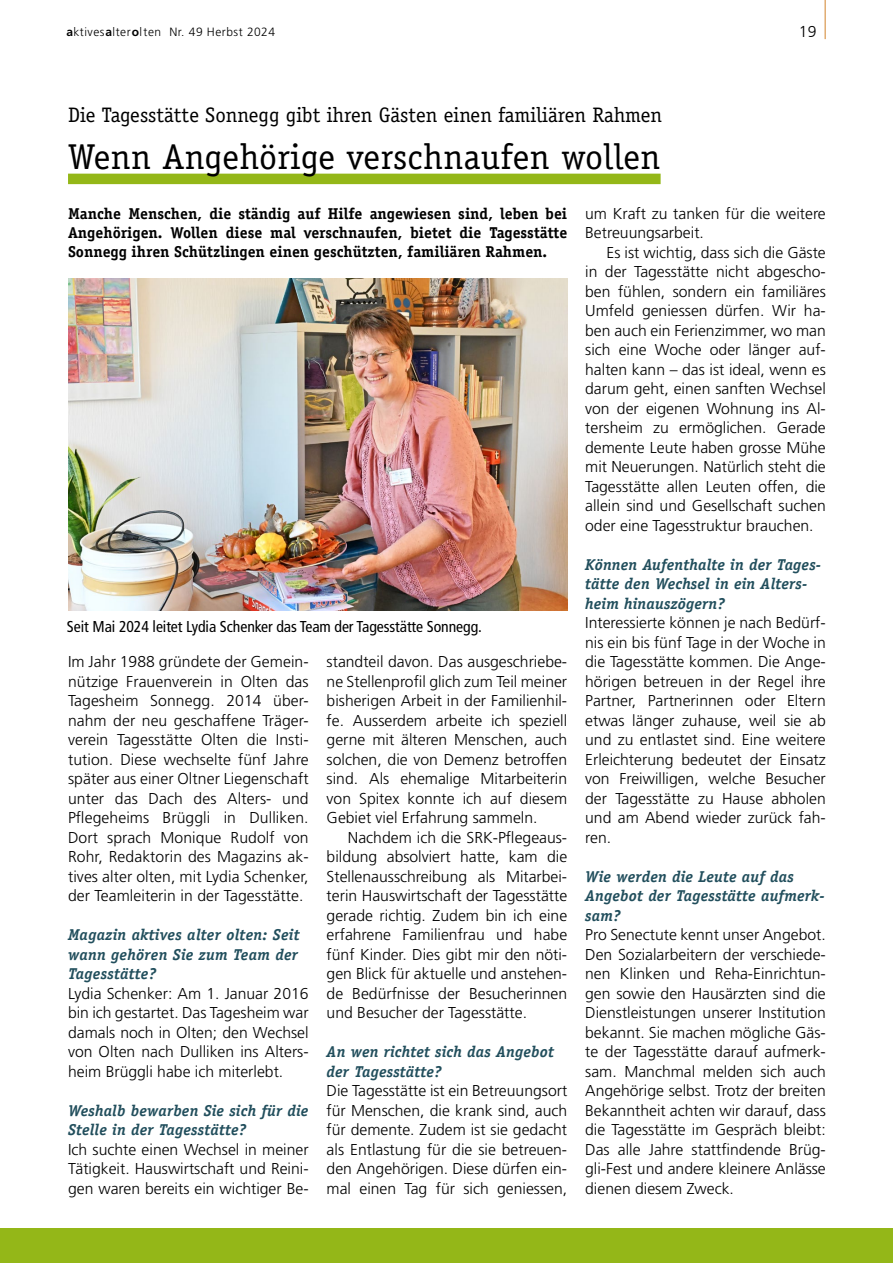
<style>
.page{position:relative;width:893px;height:1263px;background:#fff}
.page>*{position:absolute;margin:0;border:0;box-sizing:border-box;transform-origin:0 0}
.Titel_Grün_Linie{font:36px "Officina Serif Std";letter-spacing:.01em;color:#000}
.t1{font:21px "Officina Serif Std";color:#000}
.LT_10_5{font:300 15.75px/19.5px "Frutiger LT Std";color:#000;text-align:justify}
.LT_10_5_Einzug{font:300 15.75px/19.5px "Frutiger LT Std";color:#000;text-align:justify}
.Fragen_Interviews{font:italic 700 15.75px/19.5px "Officina Serif Std";letter-spacing:.01em;color:#214e5c}
.Lead_10_5_2Sp{font:700 15.75px/18.9px "Officina Serif Std";color:#000;text-align:justify}
.Bildlegende_11{font:condensed 15.75px "Frutiger LT Std";letter-spacing:-.005em;color:#000}
.t2{font:300 15.75px "Frutiger LT Com";color:#000}
.t3{font:300 12px "Frutiger LT Std";letter-spacing:.04em;color:#000}
.s1{font-weight:700}
</style>
<div class="page">
<hr style="left:0;top:0;width:1px;height:1263px;background:#ececec">
<div style="left:0;top:1229px;width:893px;height:34px;background:#94b718"></div>
<hr style="left:825px;top:0;width:1px;height:39px;background:#d2842c">
<div style="left:68px;top:174px;width:593px;height:10px;background:#94b718"></div>
<img style="left:68px;top:278px;width:499px;height:332px">
<p class="t3" style="left:66px;top:25px;width:210px"><span class="s1">a</span>ktives<span class="s1">a</span>lter<span class="s1">o</span>lten Nr. 49 Herbst 2024</p>
<p class="t2" style="left:799px;top:23px;width:19px">19</p>
<p class="t1" style="left:68px;top:103px;width:595px">Die Tagesstätte Sonnegg gibt ihren Gästen einen familiären Rahmen</p>
<p class="Titel_Grün_Linie" style="left:68px;top:135px;width:594px">Wenn Angehörige verschnaufen wollen</p>
<p class="Lead_10_5_2Sp" style="left:68px;top:204px;width:501px">Manche Menschen, die ständig auf Hilfe angewiesen sind, leben bei Angehörigen. Wollen diese mal verschnaufen, bietet die Tagesstätte Sonnegg ihren Schützlingen einen geschützten, familiären Rahmen.</p>
<p class="LT_10_5" style="left:585px;top:204px;width:242px">um Kraft zu tanken für die weitere<br>Betreuungsarbeit.</p>
<p class="LT_10_5_Einzug" style="left:585px;top:243px;width:242px;text-indent:21px">Es ist wichtig, dass sich die Gäste in der Tagesstätte nicht abgescho&shy;ben fühlen, sondern ein familiäres Umfeld geniessen dürfen. Wir ha&shy;ben auch ein Ferienzimmer, wo man sich eine Woche oder länger auf&shy;halten kann – das ist ideal, wenn es darum geht, einen sanften Wechsel von der eigenen Wohnung ins Al&shy;tersheim zu ermöglichen. Gerade demente Leute haben grosse Mühe mit Neuerungen. Natürlich steht die Tagesstätte allen Leuten offen, die allein sind und Gesellschaft suchen oder eine Tagesstruktur brauchen.</p>
<p class="Fragen_Interviews" style="left:585px;top:555px;width:237px">Können Aufenthalte in der Tages&shy;tätte den Wechsel in ein Alters&shy;heim hinauszögern?</p>
<p class="LT_10_5" style="left:585px;top:613px;width:242px">Interessierte können je nach Bedürf&shy;nis ein bis fünf Tage in der Woche in die Tagesstätte kommen. Die Ange&shy;hörigen betreuen in der Regel ihre Partner, Partnerinnen oder Eltern etwas länger zuhause, weil sie ab und zu entlastet sind. Eine weitere Erleichterung bedeutet der Einsatz von Freiwilligen, welche Besucher der Tagesstätte zu Hause abholen und am Abend wieder zurück fah&shy;ren.</p>
<p class="Fragen_Interviews" style="left:585px;top:867px;width:241px">Wie werden die Leute auf das<br>Angebot der Tagesstätte aufmerk&shy;sam?</p>
<p class="LT_10_5" style="left:585px;top:925px;width:242px">Pro Senectute kennt unser Angebot.<br>Den Sozialarbeitern der verschiede&shy;nen Klinken und Reha-Einrichtun&shy;gen sowie den Hausärzten sind die Dienstleistungen unserer Institution bekannt. Sie machen mögliche Gäs&shy;te der Tagesstätte darauf aufmerk&shy;sam. Manchmal melden sich auch Angehörige selbst. Trotz der breiten Bekanntheit achten wir darauf, dass die Tagesstätte im Gespräch bleibt:<br>Das alle Jahre stattfindende Brüg&shy;gli-Fest und andere kleinere Anlässe dienen diesem Zweck.</p>
<p class="Bildlegende_11" style="left:67px;top:617px;width:416px">Seit Mai 2024 leitet Lydia Schenker das Team der Tagesstätte Sonnegg.</p>
<p class="LT_10_5" style="left:68px;top:652px;width:242px">Im Jahr 1988 gründete der Gemein&shy;nützige Frauenverein in Olten das Tagesheim Sonnegg. 2014 über&shy;nahm der neu geschaffene Träger&shy;verein Tagesstätte Olten die Insti&shy;tution. Diese wechselte fünf Jahre später aus einer Oltner Liegenschaft unter das Dach des Alters- und Pflegeheims Brüggli in Dulliken.<br>Dort sprach Monique Rudolf von Rohr, Redaktorin des Magazins ak&shy;tives alter olten, mit Lydia Schenker, der Teamleiterin in der Tagesstätte.</p>
<p class="Fragen_Interviews" style="left:68px;top:925px;width:233px;text-align:justify">Magazin aktives alter olten: Seit wann gehören Sie zum Team der Tagesstätte?</p>
<p class="LT_10_5" style="left:68px;top:984px;width:242px">Lydia Schenker: Am 1. Januar 2016 bin ich gestartet. Das Tagesheim war damals noch in Olten; den Wechsel von Olten nach Dulliken ins Alters&shy;heim Brüggli habe ich miterlebt.</p>
<p class="Fragen_Interviews" style="left:68px;top:1101px;width:242px">Weshalb bewarben Sie sich für die<br>Stelle in der Tagesstätte?</p>
<p class="LT_10_5" style="left:68px;top:1140px;width:242px">Ich suchte einen Wechsel in meiner Tätigkeit. Hauswirtschaft und Reini&shy;gen waren bereits ein wichtiger Be-</p>
<p class="LT_10_5" style="left:327px;top:652px;width:242px">standteil davon. Das ausgeschriebe&shy;ne Stellenprofil glich zum Teil meiner bisherigen Arbeit in der Familienhil&shy;fe. Ausserdem arbeite ich speziell gerne mit älteren Menschen, auch solchen, die von Demenz betroffen sind. Als ehemalige Mitarbeiterin von Spitex konnte ich auf diesem Gebiet viel Erfahrung sammeln.</p>
<p class="LT_10_5_Einzug" style="left:327px;top:828px;width:242px;text-indent:21px">Nachdem ich die SRK-Pflegeaus&shy;bildung absolviert hatte, kam die Stellenausschreibung als Mitarbei&shy;terin Hauswirtschaft der Tagesstätte gerade richtig. Zudem bin ich eine erfahrene Familienfrau und habe fünf Kinder. Dies gibt mir den nöti&shy;gen Blick für aktuelle und anstehen&shy;de Bedürfnisse der Besucherinnen und Besucher der Tagesstätte.</p>
<p class="Fragen_Interviews" style="left:327px;top:1042px;width:229px">An wen richtet sich das Angebot der Tagesstätte?</p>
<p class="LT_10_5" style="left:327px;top:1081px;width:242px">Die Tagesstätte ist ein Betreuungsort für Menschen, die krank sind, auch für demente. Zudem ist sie gedacht als Entlastung für die sie betreuen&shy;den Angehörigen. Diese dürfen ein&shy;mal einen Tag für sich geniessen,</p>
</div>
